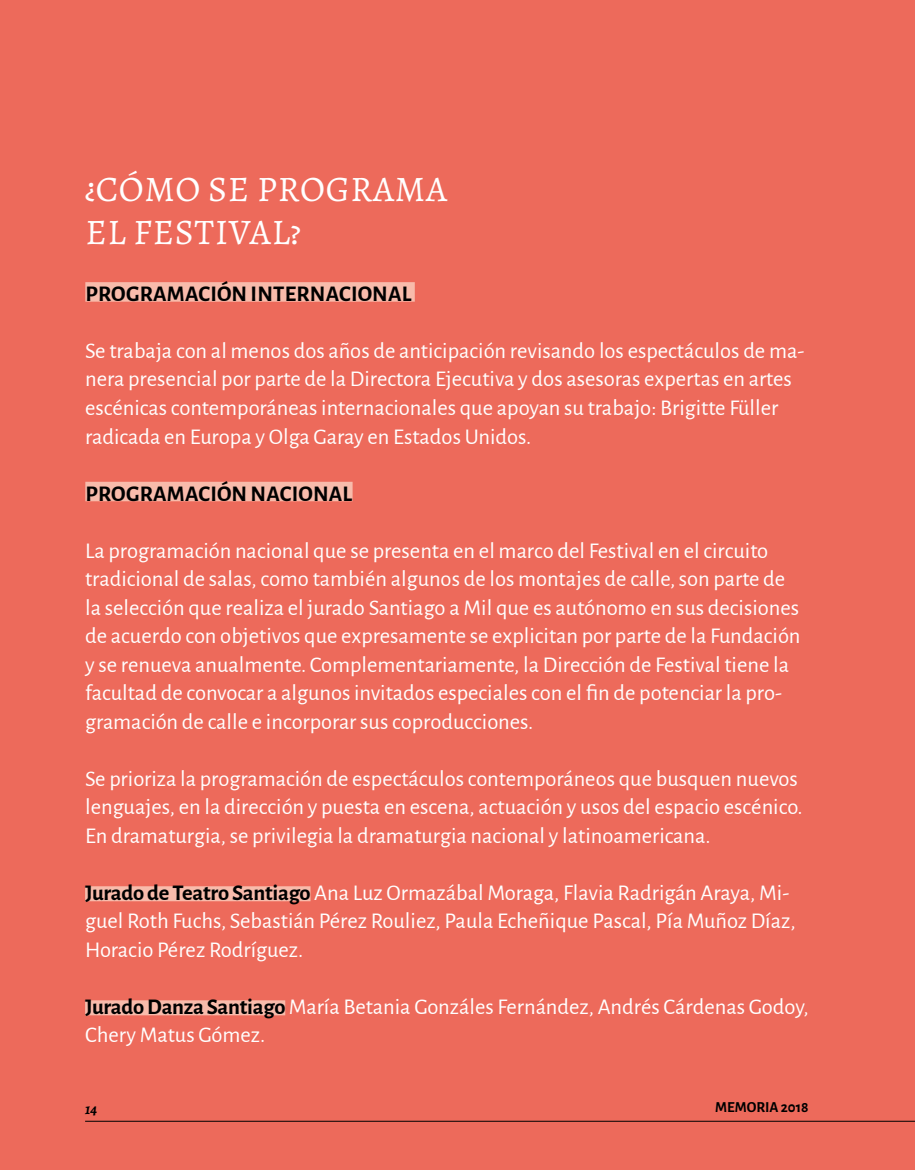
<style>
.page{position:relative;width:915px;height:1170px;background:#fff}
.page>*{position:absolute;margin:0;border:0;box-sizing:border-box;transform-origin:0 0}
.t1{font:36px/43.2px "Alegreya SC";letter-spacing:.02em;color:#fff}
.t2{font:22.5px/28.5px "Alegreya Sans";color:#fff}
.t3{font:700 22.5px "Alegreya Sans";letter-spacing:.01em;color:#000}
.t4{font:700 15px "Alegreya Sans SC";color:#000}
.t5{font:italic 700 15px "Alegreya";color:#000}
.s1{font-weight:700;color:#000}
</style>
<div class="page">
<div style="left:0;top:0;width:914px;height:1169px;background:#ed6a5b"></div>
<div style="left:85px;top:282px;width:329px;height:19px;background:#f8bbab"></div>
<div style="left:85px;top:481px;width:267px;height:20px;background:#f8bbab"></div>
<div style="left:85px;top:886px;width:225px;height:15px;background:#f8bbab"></div>
<div style="left:85px;top:1000px;width:200px;height:15px;background:#f8bbab"></div>
<hr style="left:85px;top:1120px;width:829px;height:1px;background:#000">
<h1 class="t1" style="left:85px;top:166px;width:363px">¿CÓMO SE PROGRAMA<br>EL FESTIVAL?</h1>
<p class="t3" style="left:85px;top:277px;width:328px">PROGRAMACIÓN INTERNACIONAL</p>
<p class="t2" style="left:85px;top:335px;width:720px">Se trabaja con al menos dos años de anticipación revisando los espectáculos de ma&shy;nera presencial por parte de la Directora Ejecutiva y dos asesoras expertas en artes escénicas contemporáneas internacionales que apoyan su trabajo: Brigitte Füller radicada en Europa y Olga Garay en Estados Unidos.</p>
<p class="t3" style="left:85px;top:476px;width:268px">PROGRAMACIÓN NACIONAL</p>
<p class="t2" style="left:85px;top:535px;width:716px">La programación nacional que se presenta en el marco del Festival en el circuito tradicional de salas, como también algunos de los montajes de calle, son parte de la selección que realiza el jurado Santiago a Mil que es autónomo en sus decisiones de acuerdo con objetivos que expresamente se explicitan por parte de la Fundación y se renueva anualmente. Complementariamente, la Dirección de Festival tiene la facultad de convocar a algunos invitados especiales con el fin de potenciar la pro&shy;gramación de calle e incorporar sus coproducciones.</p>
<p class="t2" style="left:85px;top:763px;width:718px">Se prioriza la programación de espectáculos contemporáneos que busquen nuevos lenguajes, en la dirección y puesta en escena, actuación y usos del espacio escénico.<br>En dramaturgia, se privilegia la dramaturgia nacional y latinoamericana.</p>
<p class="t2" style="left:85px;top:877px;width:711px"><span class="s1">Jurado de Teatro Santiago</span> Ana Luz Ormazábal Moraga, Flavia Radrigán Araya, Mi&shy;guel Roth Fuchs, Sebastián Pérez Rouliez, Paula Echeñique Pascal, Pía Muñoz Díaz,<br>Horacio Pérez Rodríguez.</p>
<p class="t2" style="left:85px;top:991px;width:724px"><span class="s1">Jurado Danza Santiago</span> María Betania Gonzáles Fernández, Andrés Cárdenas Godoy,<br>Chery Matus Gómez.</p>
<p class="t5" style="left:85px;top:1097px;width:14px">14</p>
<p class="t4" style="left:715px;top:1096px;width:95px">MEMORIA 2018</p>
</div>
